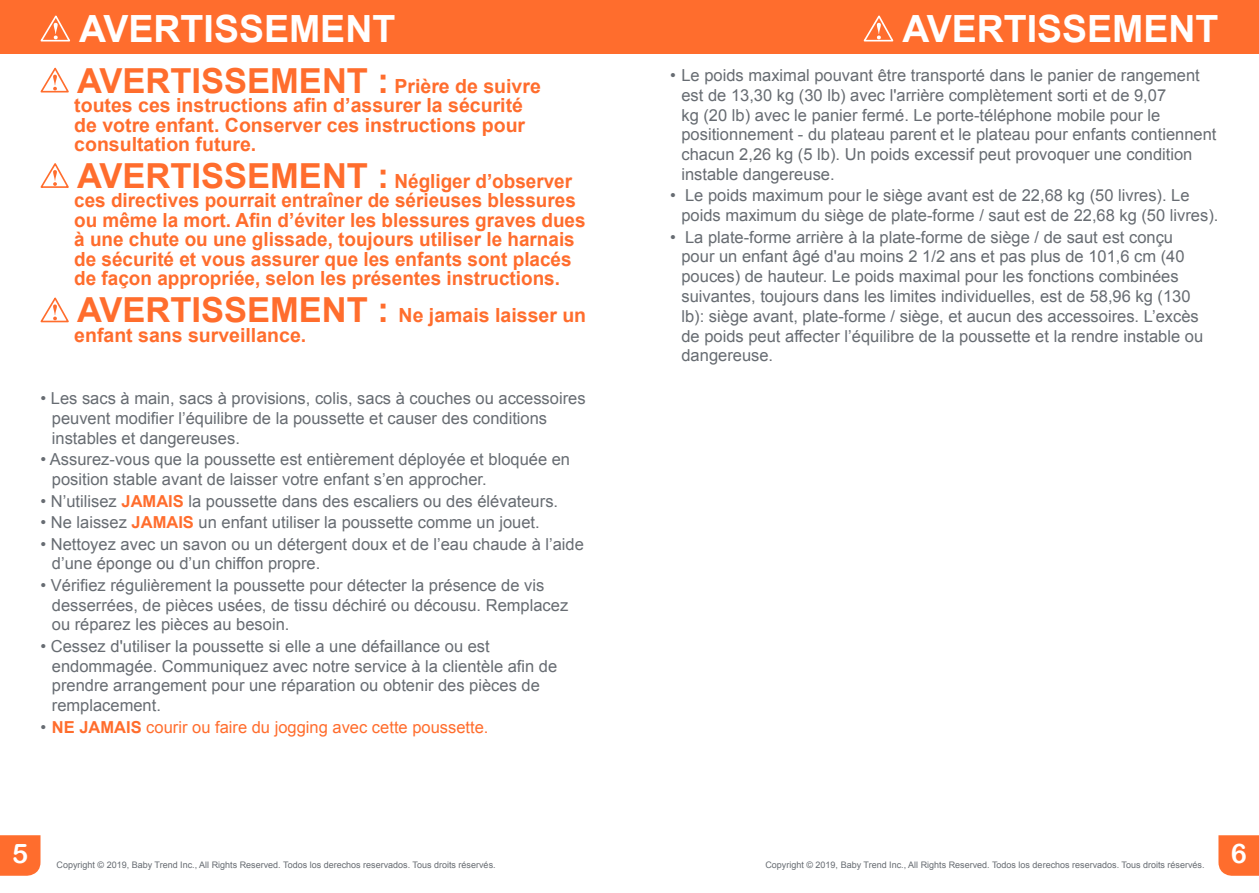
<style>
.page{position:relative;width:1259px;height:893px;background:#fff}
.page>*{position:absolute;margin:0;border:0;box-sizing:border-box;transform-origin:0 0}
.t1{font:700 37.5px "Arial";color:#fff}
.t2{font:700 34.5px "Arial";color:#ff6d2d}
.t3{font:27px "Arial Rounded MT Bold";color:#fff}
.t4{font:700 19.5px/19.5px "Arial";color:#ff6d2d}
.t5{font:16.5px/19.8px "Arial";color:#676c72}
.t6{font:16.5px "Arial";color:#ff6d2d}
.t7{font:9px "Arial";color:#676c72}
.s1{font-size:19.5px}
.s2{font-size:34.5px}
.s3{font-weight:700;color:#ff6d2d}
.s4{color:#676c72}
.s5{font-weight:700}
</style>
<div class="page">
<div style="left:0;top:835px;width:40px;height:41px;background:#ff6d2d"></div>
<svg style="left:1218px;top:835px;width:41px;height:41px;background:#ff7336"></svg>
<div style="left:0;top:0;width:629px;height:54px;background:#ff6d2d"></div>
<div style="left:629px;top:0;width:630px;height:54px;background:#ff6d2d"></div>
<svg style="left:40px;top:15px;width:31px;height:27px"></svg>
<svg style="left:863px;top:15px;width:31px;height:27px"></svg>
<svg style="left:40px;top:67px;width:29px;height:26px"></svg>
<svg style="left:40px;top:163px;width:29px;height:25px"></svg>
<svg style="left:40px;top:297px;width:29px;height:26px"></svg>
<h1 class="t1" style="left:79px;top:3px;width:318px">AVERTISSEMENT</h1>
<h1 class="t1" style="left:902px;top:3px;width:318px">AVERTISSEMENT</h1>
<h2 class="t2" style="left:77px;top:57px;width:465px">AVERTISSEMENT : <span class="s1">Prière de suivre</span></h2>
<p class="t4" style="left:74px;top:96px;width:452px;text-align:justify">toutes ces instructions afin d’assurer la sécurité de votre enfant. Conserver ces instructions pour consultation future.</p>
<p class="t4" style="left:74px;top:172px;width:513px"><span class="s2">AVERTISSEMENT :</span> Négliger d’observer ces directives pourrait entraîner de sérieuses blessures ou même la mort. Afin d’éviter les blessures graves dues à une chute ou une glissade, toujours utiliser le harnais de sécurité et vous assurer que les enfants sont placés de façon appropriée, selon les présentes instructions.</p>
<p class="t4" style="left:74px;top:306px;width:513px"><span class="s2">AVERTISSEMENT :</span> Ne jamais laisser un enfant sans surveillance.</p>
<p class="t5" style="left:52px;top:389px;width:535px;text-indent:-11px">• Les sacs à main, sacs à provisions, colis, sacs à couches ou accessoires peuvent modifier l’équilibre de la poussette et causer des conditions instables et dangereuses.</p>
<p class="t5" style="left:52px;top:450px;width:520px;text-indent:-11px">• Assurez-vous que la poussette est entièrement déployée et bloquée en position stable avant de laisser votre enfant s’en approcher.</p>
<p class="t5" style="left:40px;top:491px;width:519px">• N’utilisez <span class="s3">JAMAIS</span> la poussette dans des escaliers ou des élévateurs.</p>
<p class="t5" style="left:40px;top:513px;width:501px">• Ne laissez <span class="s3">JAMAIS</span> un enfant utiliser la poussette comme un jouet.</p>
<p class="t5" style="left:52px;top:534px;width:533px;text-indent:-11px">• Nettoyez avec un savon ou un détergent doux et de l’eau chaude à l’aide d’une éponge ou d’un chiffon propre.</p>
<p class="t5" style="left:52px;top:575px;width:518px;text-indent:-11px">• Vérifiez régulièrement la poussette pour détecter la présence de vis desserrées, de pièces usées, de tissu déchiré ou décousu. Remplacez ou réparez les pièces au besoin.</p>
<p class="t5" style="left:52px;top:636px;width:507px;text-indent:-11px">• Cessez d'utiliser la poussette si elle a une défaillance ou est endommagée. Communiquez avec notre service à la clientèle afin de prendre arrangement pour une réparation ou obtenir des pièces de remplacement.</p>
<p class="t6" style="left:40px;top:716px;width:449px"><span class="s4">•</span> <span class="s5">NE JAMAIS</span> courir ou faire du jogging avec cette poussette.</p>
<p class="t5" style="left:681px;top:65px;width:536px;text-indent:-11px">• Le poids maximal pouvant être transporté dans le panier de rangement est de 13,30 kg (30 lb) avec l'arrière complètement sorti et de 9,07<br>kg (20 lb) avec le panier fermé. Le porte-téléphone mobile pour le positionnement - du plateau parent et le plateau pour enfants contiennent chacun 2,26 kg (5 lb). Un poids excessif peut provoquer une condition instable dangereuse.</p>
<p class="t5" style="left:681px;top:186px;width:538px;text-indent:-11px">• Le poids maximum pour le siège avant est de 22,68 kg (50 livres). Le poids maximum du siège de plate-forme / saut est de 22,68 kg (50 livres).</p>
<p class="t5" style="left:681px;top:227px;width:523px;text-indent:-11px">• La plate-forme arrière à la plate-forme de siège / de saut est conçu pour un enfant âgé d'au moins 2 1/2 ans et pas plus de 101,6 cm (40 pouces) de hauteur. Le poids maximal pour les fonctions combinées suivantes, toujours dans les limites individuelles, est de 58,96 kg (130 lb): siège avant, plate-forme / siège, et aucun des accessoires. L’excès de poids peut affecter l’équilibre de la poussette et la rendre instable ou dangereuse.</p>
<h3 class="t3" style="left:12px;top:838px;width:18px">5</h3>
<h3 class="t3" style="left:1230px;top:838px;width:18px">6</h3>
<p class="t7" style="left:56px;top:859px;width:441px">Copyright © 2019, Baby Trend Inc., All Rights Reserved. Todos los derechos reservados. Tous droits réservés.</p>
<p class="t7" style="left:765px;top:859px;width:441px">Copyright © 2019, Baby Trend Inc., All Rights Reserved. Todos los derechos reservados. Tous droits réservés.</p>
</div>
